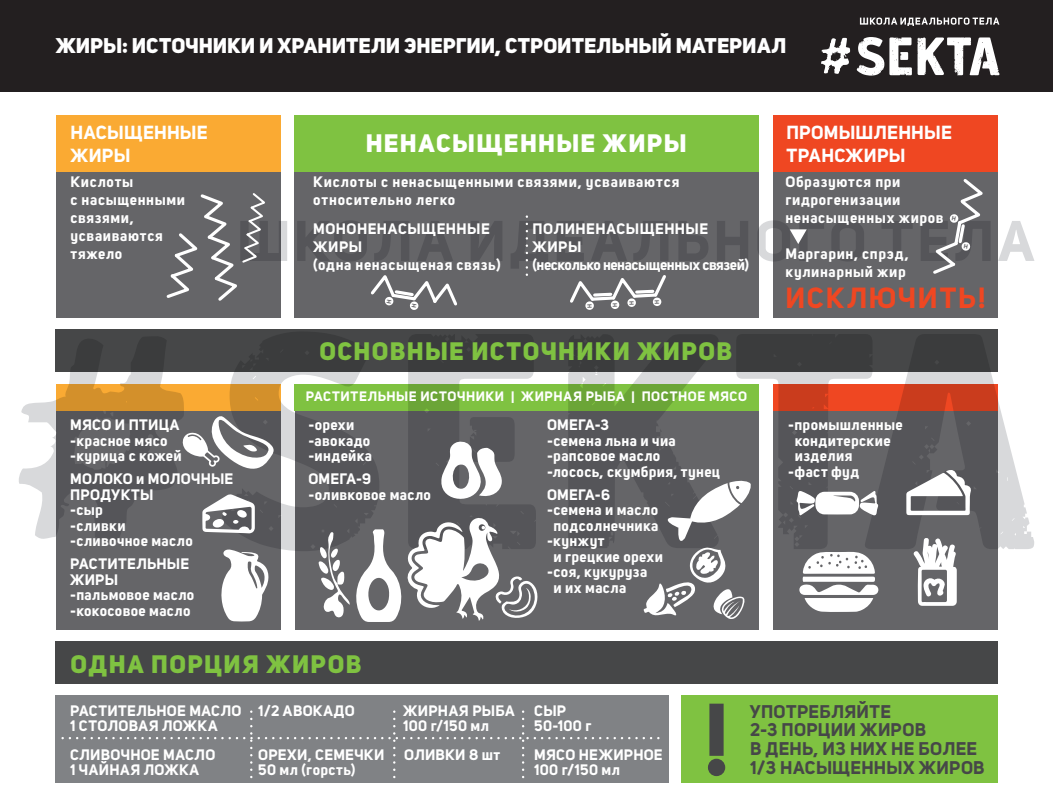
<style>
.page{position:relative;width:1053px;height:795px;background:#fff}
.page>*{position:absolute;margin:0;border:0;box-sizing:border-box;transform-origin:0 0}
.t1{font:700 100.5px "Uni Sans";color:#464748}
.t2{font:700 28.88px "Uni Sans";letter-spacing:.07em;color:#ef4722}
.t3{font:800 25px "Uni Sans";letter-spacing:.06em;color:#7fc241}
.t4{font:800 25px "Uni Sans";letter-spacing:.055em;color:#fff}
.t5{font:800 21px "Uni Sans";color:#fff}
.t6{font:700 18.75px/22.5px "Uni Sans";letter-spacing:.01em;color:#fff}
.t7{font:700 18.12px/18.8px "Uni Sans";letter-spacing:.015em;color:#464748}
.t8{font:700 15px/15.5px "Uni Sans";letter-spacing:.03em;color:#fff}
.t9{font:700 15px/18px "Uni Sans";letter-spacing:-.025em;color:#fff}
.t10{font:700 13.5px "Uni Sans";letter-spacing:.045em;color:#fff}
</style>
<div class="page">
<div style="left:0;top:0;width:1052px;height:91px;background:#231f20"></div>
<svg style="left:856px;top:37px;width:55px;height:39px"></svg>
<svg style="left:917px;top:37px;width:82px;height:38px"></svg>
<svg style="left:821px;top:38px;width:29px;height:36px"></svg>
<svg style="left:859px;top:18px;width:140px;height:8px"></svg>
<div style="left:56px;top:695px;width:613px;height:88px;background:#808285"></div>
<div style="left:681px;top:695px;width:317px;height:88px;background:#7fc241"></div>
<div style="left:773px;top:115px;width:225px;height:202px;background:#656568"></div>
<div style="left:773px;top:115px;width:225px;height:56px;background:#ef4722"></div>
<div style="left:56px;top:329px;width:942px;height:43px;background:#464748"></div>
<div style="left:56px;top:384px;width:224px;height:246px;background:#656568"></div>
<div style="left:295px;top:384px;width:247px;height:246px;background:#656568"></div>
<div style="left:534px;top:384px;width:224px;height:246px;background:#656568"></div>
<div style="left:773px;top:384px;width:225px;height:246px;background:#656568"></div>
<div style="left:56px;top:115px;width:224px;height:202px;background:#656568"></div>
<div style="left:295px;top:115px;width:463px;height:202px;background:#656568"></div>
<div style="left:56px;top:115px;width:224px;height:56px;background:#faaa33"></div>
<div style="left:295px;top:115px;width:463px;height:56px;background:#7fc241"></div>
<div style="left:56px;top:384px;width:224px;height:26px;background:#faaa33"></div>
<div style="left:295px;top:384px;width:463px;height:26px;background:#7fc241"></div>
<svg style="left:222px;top:332px;width:103px;height:219px"></svg>
<svg style="left:878px;top:334px;width:156px;height:215px"></svg>
<svg style="left:19px;top:335px;width:165px;height:206px"></svg>
<svg style="left:268px;top:220px;width:766px;height:49px"></svg>
<svg style="left:202px;top:494px;width:53px;height:40px"></svg>
<svg style="left:221px;top:549px;width:47px;height:73px"></svg>
<div style="left:56px;top:642px;width:942px;height:42px;background:#464748"></div>
<svg style="left:789px;top:229px;width:17px;height:15px"></svg>
<svg style="left:525px;top:216px;width:3px;height:59px"></svg>
<svg style="left:906px;top:469px;width:65px;height:46px"></svg>
<svg style="left:318px;top:334px;width:221px;height:288px"></svg>
<svg style="left:182px;top:415px;width:93px;height:64px"></svg>
<svg style="left:912px;top:537px;width:44px;height:69px"></svg>
<svg style="left:568px;top:334px;width:310px;height:286px"></svg>
<svg style="left:63px;top:710px;width:597px;height:67px"></svg>
<div style="left:585px;top:301px;width:9px;height:9px;background:#fff;border-radius:50%"></div>
<div style="left:610px;top:300px;width:9px;height:9px;background:#fff;border-radius:50%"></div>
<svg style="left:166px;top:193px;width:102px;height:108px"></svg>
<svg style="left:371px;top:275px;width:86px;height:35px"></svg>
<svg style="left:930px;top:179px;width:57px;height:95px"></svg>
<svg style="left:570px;top:275px;width:96px;height:32px"></svg>
<h3 class="t5" style="left:56px;top:32px;width:732px">ЖИРЫ: ИСТОЧНИКИ И ХРАНИТЕЛИ ЭНЕРГИИ, СТРОИТЕЛЬНЫЙ МАТЕРИАЛ</h3>
<p class="t6" style="left:70px;top:121px;width:139px">НАСЫЩЕННЫЕ<br>ЖИРЫ</p>
<p class="t6" style="left:786px;top:121px;width:167px">ПРОМЫШЛЕННЫЕ<br>ТРАНСЖИРЫ</p>
<h3 class="t4" style="left:365px;top:127px;width:322px">НЕНАСЫЩЕННЫЕ ЖИРЫ</h3>
<p class="t8" style="left:70px;top:173px;width:116px;line-height:18px">Кислоты<br>с насыщенными связями, усваиваются тяжело</p>
<p class="t8" style="left:70px;top:417px;width:113px">МЯСО И ПТИЦА -красное мясо -курица с кожей</p>
<p class="t8" style="left:70px;top:471px;width:165px">МОЛОКО и МОЛОЧНЫЕ<br>ПРОДУКТЫ<br>-сыр<br>-сливки<br>-сливочное масло</p>
<p class="t8" style="left:70px;top:556px;width:126px">РАСТИТЕЛЬНЫЕ<br>ЖИРЫ -пальмовое масло -кокосовое масло</p>
<p class="t8" style="left:313px;top:173px;width:367px;line-height:18px">Кислоты с ненасыщенными связями, усваиваются относительно легко</p>
<p class="t8" style="left:785px;top:173px;width:160px;line-height:18px">Образуются при гидрогенизации ненасыщенных жиров</p>
<p class="t8" style="left:313px;top:219px;width:189px;line-height:18px">МОНОНЕНАСЫЩЕННЫЕ<br>ЖИРЫ<br>(одна ненасыщеная связь)</p>
<p class="t9" style="left:532px;top:219px;width:218px">ПОЛИНЕНАСЫЩЕННЫЕ<br>ЖИРЫ<br>(несколько ненасыщенных связей)</p>
<p class="t8" style="left:785px;top:245px;width:125px;line-height:18px">Маргарин, спрэд, кулинарный жир</p>
<h2 class="t2" style="left:785px;top:280px;width:201px">ИСКЛЮЧИТЬ!</h2>
<h3 class="t3" style="left:319px;top:335px;width:414px">ОСНОВНЫЕ ИСТОЧНИКИ ЖИРОВ</h3>
<p class="t10" style="left:306px;top:388px;width:443px">РАСТИТЕЛЬНЫЕ ИСТОЧНИКИ | ЖИРНАЯ РЫБА | ПОСТНОЕ МЯСО</p>
<p class="t8" style="left:308px;top:417px;width:65px">-орехи -авокадо -индейка</p>
<p class="t8" style="left:308px;top:471px;width:124px">ОМЕГА-9 -оливковое масло</p>
<p class="t8" style="left:547px;top:417px;width:175px">ОМЕГА-3<br>-семена льна и чиа -рапсовое масло -лосось, скумбрия, тунец</p>
<p class="t8" style="left:547px;top:487px;width:64px">ОМЕГА-6</p>
<p class="t8" style="left:547px;top:502px;width:112px">-семена и масло</p>
<p class="t8" style="left:553px;top:518px;width:106px">подсолнечника</p>
<p class="t8" style="left:547px;top:533px;width:59px">-кунжут</p>
<p class="t8" style="left:553px;top:549px;width:111px">и грецкие орехи</p>
<p class="t8" style="left:547px;top:564px;width:102px">-соя, кукуруза</p>
<p class="t8" style="left:553px;top:579px;width:74px">и их масла</p>
<p class="t8" style="left:788px;top:417px;width:116px">-промышленные</p>
<p class="t8" style="left:794px;top:432px;width:97px">кондитерские</p>
<p class="t8" style="left:794px;top:448px;width:59px">изделия</p>
<p class="t8" style="left:788px;top:463px;width:72px">-фаст фуд</p>
<h3 class="t3" style="left:70px;top:648px;width:292px">ОДНА ПОРЦИЯ ЖИРОВ</h3>
<p class="t8" style="left:258px;top:702px;width:98px">1/2 АВОКАДО</p>
<p class="t8" style="left:403px;top:702px;width:113px">ЖИРНАЯ РЫБА<br>100 г/150 мл</p>
<p class="t8" style="left:534px;top:702px;width:59px">СЫР<br>50-100 г</p>
<p class="t7" style="left:750px;top:702px;width:236px">УПОТРЕБЛЯЙТЕ<br>2-3 ПОРЦИИ ЖИРОВ<br>В ДЕНЬ, ИЗ НИХ НЕ БОЛЕЕ<br>1/3 НАСЫЩЕННЫХ ЖИРОВ</p>
<h1 class="t1" style="left:703px;top:677px;width:27px">!</h1>
<p class="t8" style="left:70px;top:702px;width:173px">РАСТИТЕЛЬНОЕ МАСЛО<br>1 СТОЛОВАЯ ЛОЖКА</p>
<p class="t8" style="left:70px;top:747px;width:147px">СЛИВОЧНОЕ МАСЛО<br>1 ЧАЙНАЯ ЛОЖКА</p>
<p class="t8" style="left:258px;top:747px;width:128px">ОРЕХИ, СЕМЕЧКИ<br>50 мл (горсть)</p>
<p class="t8" style="left:404px;top:747px;width:98px">ОЛИВКИ 8 шт</p>
<p class="t8" style="left:534px;top:747px;width:130px">МЯСО НЕЖИРНОЕ<br>100 г/150 мл</p>
</div>
